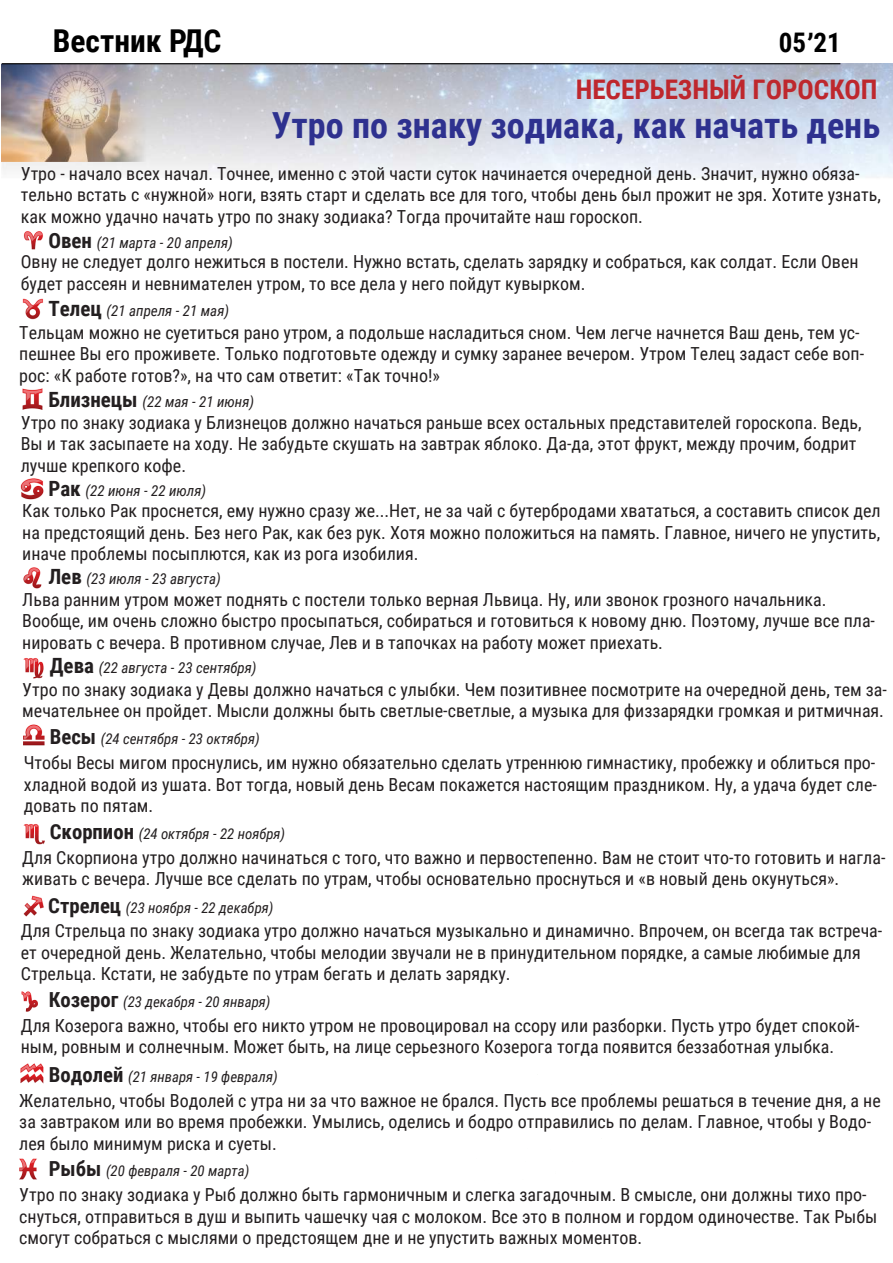
<style>
.page{position:relative;width:893px;height:1263px;background:#fff}
.page>*{position:absolute;margin:0;border:0;box-sizing:border-box;transform-origin:0 0}
.t1{font:700 36px "Roboto Condensed";color:#2e318f}
.t2{font:700 31.5px "Roboto Condensed";color:#000}
.t3{font:700 27px "Roboto Condensed";color:#be272d}
.t4{font:700 27px "Roboto Condensed";color:#000}
.t5{font:18px/21.6px "Roboto Condensed";color:#231f20}
.t6{font:italic 15px "Roboto Condensed";color:#231f20}
.t7{font:italic 14.85px "Roboto Condensed";color:#231f20}
.s1{font-weight:700;font-style:normal;font-size:21px}
.s2{font-weight:700;font-style:normal;font-size:20.7px}
</style>
<div class="page">
<img style="left:23px;top:231px;width:20px;height:19px">
<img style="left:22px;top:299px;width:21px;height:21px">
<img style="left:22px;top:388px;width:20px;height:22px">
<img style="left:21px;top:479px;width:22px;height:20px">
<img style="left:24px;top:567px;width:17px;height:21px">
<img style="left:24px;top:658px;width:20px;height:20px">
<img style="left:24px;top:724px;width:21px;height:22px">
<img style="left:24px;top:824px;width:21px;height:20px">
<img style="left:24px;top:896px;width:20px;height:20px">
<img style="left:21px;top:991px;width:16px;height:20px">
<img style="left:21px;top:1063px;width:23px;height:20px">
<img style="left:19px;top:1158px;width:18px;height:21px">
<img style="left:1px;top:63px;width:892px;height:115px">
<img style="left:1px;top:64px;width:146px;height:97px">
<hr style="left:2px;top:63px;width:838px;height:1px;background:#000">
<h2 class="t2" style="left:53px;top:19px;width:170px">Вестник РДС</h2>
<h3 class="t4" style="left:779px;top:24px;width:63px">05 21</h3>
<h3 class="t4" style="left:807px;top:7px;width:8px">,</h3>
<h3 class="t3" style="left:576px;top:70px;width:303px">НЕСЕРЬЕЗНЫЙ ГОРОСКОП</h3>
<h1 class="t1" style="left:272px;top:100px;width:610px">Утро по знаку зодиака, как начать день</h1>
<p class="t5" style="left:21px;top:162px;width:861px">Утро - начало всех начал. Точнее, именно с этой части суток начинается очередной день. Значит, нужно обяза&shy;тельно встать с «нужной» ноги, взять старт и сделать все для того, чтобы день был прожит не зря. Хотите узнать, как можно удачно начать утро по знаку зодиака? Тогда прочитайте наш гороскоп.</p>
<p class="t6" style="left:48px;top:232px;width:186px"><span class="s1">Овен</span> (21 марта - 20 апреля)</p>
<p class="t5" style="left:21px;top:250px;width:839px">Овну не следует долго нежиться в постели. Нужно встать, сделать зарядку и собраться, как солдат. Если Овен будет рассеян и невнимателен утром, то все дела у него пойдут кувырком.</p>
<p class="t5" style="left:19px;top:321px;width:846px">Тельцам можно не суетиться рано утром, а подольше насладиться сном. Чем легче начнется Ваш день, тем ус&shy;пешнее Вы его проживете. Только подготовьте одежду и сумку заранее вечером. Утром Телец задаст себе воп&shy;рос: «К работе готов?», на что сам ответит: «Так точно!»</p>
<p class="t5" style="left:21px;top:411px;width:842px">Утро по знаку зодиака у Близнецов должно начаться раньше всех остальных представителей гороскопа. Ведь,<br>Вы и так засыпаете на ходу. Не забудьте скушать на завтрак яблоко. Да-да, этот фрукт, между прочим, бодрит лучше крепкого кофе.</p>
<p class="t5" style="left:22px;top:499px;width:860px;text-align:justify">Как только Рак проснется, ему нужно сразу же...Нет, не за чай с бутербродами хвататься, а составить список дел на предстоящий день. Без него Рак, как без рук. Хотя можно положиться на память. Главное, ничего не упустить, иначе проблемы посыплются, как из рога изобилия.</p>
<p class="t5" style="left:22px;top:588px;width:854px">Льва ранним утром может поднять с постели только верная Львица. Ну, или звонок грозного начальника.<br>Вообще, им очень сложно быстро просыпаться, собираться и готовиться к новому дню. Поэтому, лучше все пла&shy;нировать с вечера. В противном случае, Лев и в тапочках на работу может приехать.</p>
<p class="t5" style="left:22px;top:678px;width:866px">Утро по знаку зодиака у Девы должно начаться с улыбки. Чем позитивнее посмотрите на очередной день, тем за&shy;мечательнее он пройдет. Мысли должны быть светлые-светлые, а музыка для физзарядки громкая и ритмичная.</p>
<p class="t5" style="left:24px;top:751px;width:855px;text-align:justify">Чтобы Весы мигом проснулись, им нужно обязательно сделать утреннюю гимнастику, пробежку и облиться про&shy;хладной водой из ушата. Вот тогда, новый день Весам покажется настоящим праздником. Ну, а удача будет сле&shy;довать по пятам.</p>
<p class="t5" style="left:22px;top:846px;width:865px">Для Скорпиона утро должно начинаться с того, что важно и первостепенно. Вам не стоит что-то готовить и нагла&shy;живать с вечера. Лучше все сделать по утрам, чтобы основательно проснуться и «в новый день окунуться».</p>
<p class="t5" style="left:21px;top:919px;width:863px">Для Стрельца по знаку зодиака утро должно начаться музыкально и динамично. Впрочем, он всегда так встреча&shy;ет очередной день. Желательно, чтобы мелодии звучали не в принудительном порядке, а самые любимые для<br>Стрельца. Кстати, не забудьте по утрам бегать и делать зарядку.</p>
<p class="t5" style="left:21px;top:1014px;width:840px">Для Козерога важно, чтобы его никто утром не провоцировал на ссору или разборки. Пусть утро будет спокой&shy;ным, ровным и солнечным. Может быть, на лице серьезного Козерога тогда появится беззаботная улыбка.</p>
<p class="t5" style="left:19px;top:1089px;width:863px">Желательно, чтобы Водолей с утра ни за что важное не брался. Пусть все проблемы решаться в течение дня, а не за завтраком или во время пробежки. Умылись, оделись и бодро отправились по делам. Главное, чтобы у Водо&shy;лея было минимум риска и суеты.</p>
<p class="t5" style="left:19px;top:1183px;width:860px">Утро по знаку зодиака у Рыб должно быть гармоничным и слегка загадочным. В смысле, они должны тихо про&shy;снуться, отправиться в душ и выпить чашечку чая с молоком. Все это в полном и гордом одиночестве. Так Рыбы смогут собраться с мыслями о предстоящем дне и не упустить важных моментов.</p>
<p class="t6" style="left:48px;top:300px;width:182px"><span class="s1">Телец</span> (21 апреля - 21 мая)</p>
<p class="t6" style="left:48px;top:391px;width:207px"><span class="s1">Близнецы</span> (22 мая - 21 июня)</p>
<p class="t6" style="left:48px;top:480px;width:159px"><span class="s1">Рак</span> (22 июня - 22 июля)</p>
<p class="t6" style="left:48px;top:568px;width:174px"><span class="s1">Лев</span> (23 июля - 23 августа)</p>
<p class="t6" style="left:50px;top:657px;width:208px"><span class="s1">Дева</span> (22 августа - 23 сентября)</p>
<p class="t7" style="left:50px;top:728px;width:211px"><span class="s2">Весы</span> (24 сентября - 23 октября)</p>
<p class="t7" style="left:50px;top:823px;width:237px"><span class="s2">Скорпион</span> (24 октября - 22 ноября)</p>
<p class="t7" style="left:48px;top:897px;width:227px"><span class="s2">Стрелец</span> (23 ноября - 22 декабря)</p>
<p class="t7" style="left:49px;top:991px;width:223px"><span class="s2">Козерог</span> (23 декабря - 20 января)</p>
<p class="t7" style="left:49px;top:1066px;width:230px"><span class="s2">Водолей</span> (21 января - 19 февраля)</p>
<p class="t7" style="left:49px;top:1161px;width:202px"><span class="s2">Рыбы</span> (20 февраля - 20 марта)</p>
</div>
